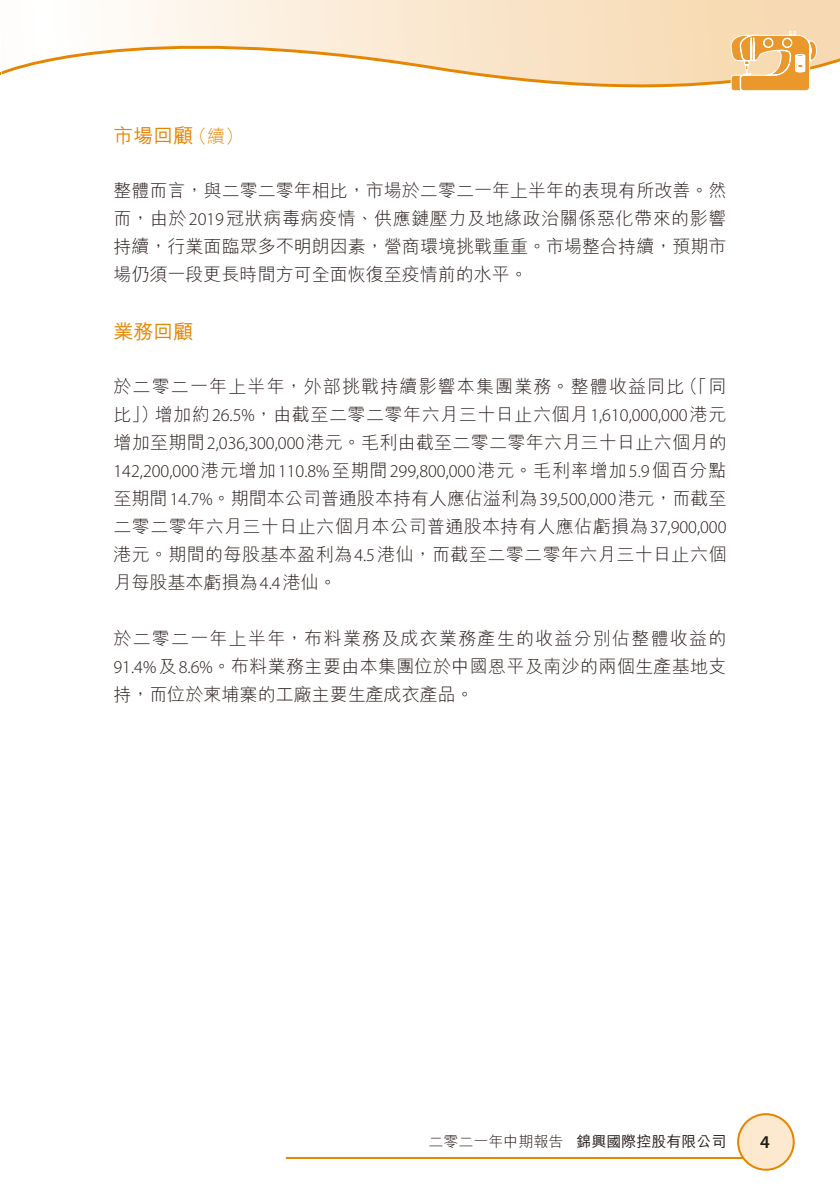
<style>
.page{position:relative;width:840px;height:1191px;background:#fff}
.page>*{position:absolute;margin:0;border:0;box-sizing:border-box;transform-origin:0 0}
.Subhead_2{font:500 20px "M Hei HK";color:#e68500}
.Body_text{font:300 18px/28px "M Hei HK";letter-spacing:.02em;color:#231916;text-align:justify}
.Body_text-2{font:300 18px/28px "M Hei HK";letter-spacing:.06em;color:#231916}
.Subhead_2-2{font:300 18px "M Hei HK";color:#e68500}
.t1{font:600 18px "Myriad Pro";color:#231916}
.t2{font:500 15px "M Hei HK";color:#231916}
.t3{font:300 15px "M Hei HK";color:#231916}
.s1{font-family:"Myriad Pro"}
</style>
<div class="page">
<hr style="left:286px;top:1157px;width:473px;height:2px;background:#e68500">
<div style="left:737px;top:1114px;width:56px;height:55px;background:#fce9d0;border-radius:50%"></div>
<div style="left:736px;top:1113px;width:58px;height:57px;border:2px solid #e68500;border-radius:50%"></div>
<svg style="left:124px;top:0;width:715px;height:17px;background:#f9e6cc"></svg>
<svg style="left:2px;top:17px;width:837px;height:71px"></svg>
<svg style="left:730px;top:22px;width:86px;height:69px;background:#f2c181"></svg>
<p class="Subhead_2" style="left:113px;top:121px;width:81px">市場回顧</p>
<p class="Body_text" style="left:113px;top:176px;width:614px">整體而言，與二零二零年相比，市場於二零二一年上半年的表現有所改善。然而，由於<span class="s1">2019</span>冠狀病毒病疫情、供應鏈壓力及地緣政治關係惡化帶來的影響持續，行業面臨眾多不明朗因素，營商環境挑戰重重。市場整合持續，預期市場仍須一段更長時間方可全面恢復至疫情前的水平。</p>
<p class="Subhead_2" style="left:113px;top:317px;width:81px">業務回顧</p>
<p class="Body_text" style="left:680px;top:372px;width:48px">（「同</p>
<p class="Subhead_2-2" style="left:189px;top:127px;width:55px">（續(</p>
<p class="Body_text-2" style="left:155px;top:372px;width:573px;text-indent:-41px">於二零二一年上半年，外部挑戰持續影響本集團業務。整體收益同比<br>增加約<span class="s1">26.5%</span>，由截至二零二零年六月三十日止六個月<span class="s1">1,610,000,000</span>港元</p>
<p class="Body_text" style="left:113px;top:400px;width:614px;text-align:left">比」）<br>增加至期間<span class="s1">2,036,300,000</span>港元。毛利由截至二零二零年六月三十日止六個月的<span class="s1">142,200,000</span>港元增加<span class="s1">110.8%</span>至期間<span class="s1">299,800,000</span>港元。毛利率增加<span class="s1">5.9</span>個百分點至期間<span class="s1">14.7%</span>。期間本公司普通股本持有人應佔溢利為<span class="s1">39,500,000</span>港元，而截至二零二零年六月三十日止六個月本公司普通股本持有人應佔虧損為<span class="s1">37,900,000</span>港元。期間的每股基本盈利為<span class="s1">4.5</span>港仙，而截至二零二零年六月三十日止六個月每股基本虧損為<span class="s1">4.4</span>港仙。</p>
<p class="Body_text" style="left:113px;top:624px;width:614px">於二零二一年上半年，布料業務及成衣業務產生的收益分別佔整體收益的<span class="s1">91.4%</span>及<span class="s1">8.6%</span>。布料業務主要由本集團位於中國恩平及南沙的兩個生產基地支持，而位於柬埔寨的工廠主要生產成衣產品。</p>
<p class="t3" style="left:428px;top:1134px;width:136px">二零二一年中期報告</p>
<p class="t2" style="left:576px;top:1130px;width:151px">錦興國際控股有限公司</p>
<p class="t1" style="left:759px;top:1130px;width:11px">4</p>
</div>
